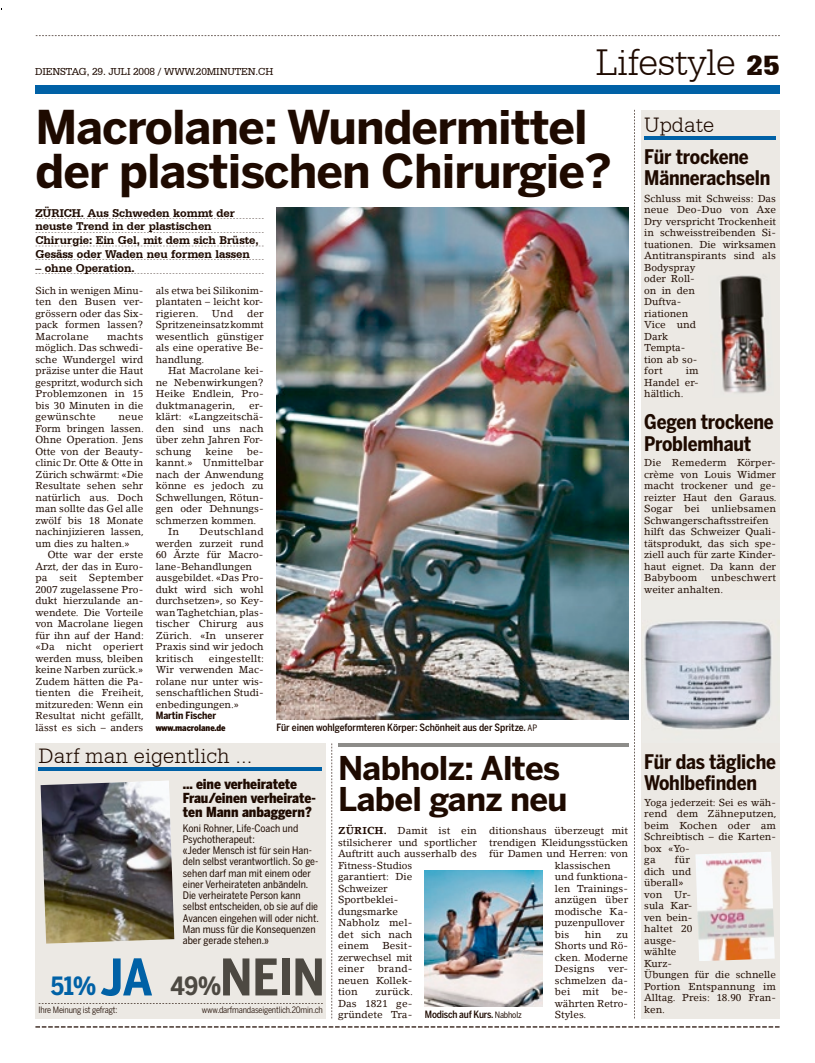
<style>
.page{position:relative;width:815px;height:1063px;background:#fff}
.page>*{position:absolute;margin:0;border:0;box-sizing:border-box;transform-origin:0 0}
.t1{font:700 50px "Benton Sans Cond";letter-spacing:-.005em;color:#4d4942}
.t2{font:700 46.25px/43.8px "Benton Sans";letter-spacing:-.02em;color:#1e0a00}
.t3{font:300 40px "Serifa BT";letter-spacing:-.01em;color:#1e0a00}
.t4{font:700 32.5px/31.2px "Benton Sans";letter-spacing:-.02em;color:#1e0a00}
.t5{font:300 22.5px "Serifa BT";color:#1e0a00}
.t6{font:700 20px/21.2px "Benton Sans Cond";letter-spacing:-.01em;color:#1e0a00}
.t7{font:900 13.75px/13.8px "Benton Sans Cond";letter-spacing:-.005em;color:#1e0a00}
.t8{font:700 11.88px/13.8px "Serifa BT";letter-spacing:-.005em;color:#1e0a00}
.t9{font:10.62px "Serifa BT";letter-spacing:-.015em;color:#1e0a00}
.t10{font:10.25px/11.2px "Benton Sans Cond";color:#1e0a00}
.t11{font:10px/11.5px "Lino Letter Std";color:#1e0a00;text-align:justify}
.t12{font:500 10px "Benton Sans Cond";letter-spacing:-.005em;color:#1e0a00}
.t13{font:700 10px "Benton Sans Cond";letter-spacing:-.005em;color:#1e0a00}
.t14{font:8.75px "Benton Sans Cond";letter-spacing:-.02em;color:#1e0a00}
.t15{font:900 8.75px "Benton Sans Cond";letter-spacing:-.005em;color:#1e0a00}
.s1{font-weight:900;font-size:29.38px}
.s2{font-weight:400;font-size:8.75px}
.s3{font-weight:700}
.s4{font-size:25px;color:#0061a6}
.s5{color:#0061a6}
.s6{font-size:25px}
</style>
<div class="page">
<svg style="left:36px;top:35px;width:744px;height:1px"></svg>
<div style="left:36px;top:85px;width:744px;height:9px;background:#0061a6"></div>
<div style="left:641px;top:110px;width:139px;height:908px;background:#ece9e4"></div>
<hr style="left:644px;top:137px;width:132px;height:3px;background:#0061a6">
<img style="left:719px;top:275px;width:48px;height:119px">
<img style="left:644px;top:620px;width:129px;height:110px">
<svg style="left:35px;top:218px;width:229px;height:1px"></svg>
<svg style="left:35px;top:232px;width:229px;height:1px"></svg>
<svg style="left:35px;top:246px;width:229px;height:1px"></svg>
<svg style="left:35px;top:273px;width:229px;height:1px"></svg>
<div style="left:35px;top:743px;width:291px;height:275px;background:#ece9e4"></div>
<hr style="left:39px;top:767px;width:283px;height:4px;background:#0061a6">
<img style="left:41px;top:781px;width:133px;height:163px">
<svg style="left:39px;top:1003px;width:284px;height:1px"></svg>
<img style="left:277px;top:208px;width:351px;height:511px">
<svg style="left:634px;top:110px;width:1px;height:908px"></svg>
<svg style="left:332px;top:743px;width:1px;height:275px"></svg>
<svg style="left:35px;top:1026px;width:745px;height:2px"></svg>
<hr style="left:338px;top:743px;width:290px;height:3px;background:#8d8c89">
<img style="left:425px;top:870px;width:118px;height:137px">
<img style="left:695px;top:852px;width:80px;height:109px">
<h3 class="t3" style="left:595px;top:39px;width:186px">Lifestyle <span class="s1">25</span></h3>
<h3 class="t5" style="left:644px;top:112px;width:72px">Update</h3>
<h3 class="t6" style="left:644px;top:146px;width:128px">Für trockene<br>Männerachseln</h3>
<p class="t11" style="left:644px;top:193px;width:133px;text-align:left">Schluss mit Schweiss: Das neue Deo-Duo von Axe<br>Dry verspricht Trockenheit in schweisstreibenden Si&shy;tuationen. Die wirksamen<br>Antitranspirants sind als<br>Bodyspray<br>oder Roll-<br>on in den<br>Duftva-<br>riationen<br>Vice und<br>Dark<br>Tempta-<br>tion ab so-<br>fort</p>
<p class="t9" style="left:35px;top:65px;width:240px">DIENSTAG, 29. JULI 2008 / WWW.20MINUTEN.CH</p>
<h2 class="t2" style="left:35px;top:105px;width:578px">Macrolane: Wundermittel der plastischen Chirurgie?</h2>
<p class="t8" style="left:35px;top:206px;width:225px">ZÜRICH. Aus Schweden kommt der neuste Trend in der plastischen Chirurgie: Ein Gel, mit dem sich Brüste, Gesäss oder Waden neu formen lassen</p>
<p class="t8" style="left:35px;top:261px;width:101px">– ohne Operation.</p>
<p class="t11" style="left:35px;top:285px;width:109px">Sich in wenigen Minu&shy;ten den Busen ver&shy;grös sern oder das Six&shy;pack formen lassen?<br>Macrolane</p>
<p class="t11" style="left:156px;top:285px;width:109px">als etwa bei Silikonim&shy;plantaten – leicht kor&shy;rigieren.</p>
<p class="t11" style="left:156px;top:308px;width:109px;text-indent:91px">der Spritzeneinsatz kommt wesentlich günstiger als eine operative Be&shy;handlung.</p>
<p class="t11" style="left:156px;top:365px;width:109px;text-indent:12px">Hat Macrolane kei&shy;ne Nebenwirkungen?<br>Heike Endlein, Pro&shy;duktmanagerin,</p>
<p class="t11" style="left:212px;top:308px;width:23px">Und</p>
<p class="t11" style="left:35px;top:331px;width:109px;text-indent:72px">machts möglich. Das schwedi&shy;sche Wundergel wird präzise unter die Haut gespritzt, wodurch sich Problemzonen in 15 bis 30 Minuten in die gewünschte</p>
<p class="t11" style="left:644px;top:365px;width:56px;text-indent:42px">im Handel er&shy;hältlich.</p>
<h3 class="t6" style="left:644px;top:411px;width:131px">Gegen trockene<br>Problemhaut</h3>
<p class="t11" style="left:644px;top:457px;width:134px;text-align:left">Die Remederm Körper&shy;crème von Louis Widmer macht trockener und ge&shy;reizter Haut den Garaus.<br>Sogar bei unliebsamen<br>Schwangerschaftsstreifen hilft das Schweizer Quali&shy;tätsprodukt, das sich spe&shy;ziell auch für zarte Kinder&shy;haut eignet. Da kann der<br>Babyboom</p>
<p class="t11" style="left:156px;top:400px;width:109px;text-indent:93px">er&shy;klärt: «Langzeitschä&shy;den sind uns nach über zehn Jahren For&shy;schung</p>
<p class="t11" style="left:35px;top:411px;width:110px;text-indent:83px">neue Form bringen lassen.<br>Ohne Operation. Jens Otte von der Beauty&shy;clinic Dr. Otte &amp; Otte in Zürich schwärmt: «Die Resultate sehen sehr natürlich aus. Doch man sollte das Gel alle zwölf bis 18 Monate nachinjizieren lassen, um dies zu halten.»</p>
<p class="t11" style="left:35px;top:549px;width:110px;text-indent:12px">Otte war der erste Arzt, der das in Euro&shy;pa seit September 2007 zugelassene Pro&shy;dukt hierzulande an&shy;wendete. Die Vorteile von Macrolane liegen für ihn auf der Hand: «Da nicht operiert werden muss, bleiben keine Narben zurück.» Zudem hätten die Pa&shy;tienten die Freiheit, mit zureden: Wenn ein Resultat nicht gefällt, lässt es sich – anders</p>
<p class="t11" style="left:205px;top:446px;width:29px">keine</p>
<p class="t11" style="left:247px;top:446px;width:18px">be-</p>
<p class="t11" style="left:156px;top:457px;width:109px">kannt.» Unmittelbar</p>
<p class="t11" style="left:156px;top:469px;width:109px">nach der Anwendung</p>
<p class="t11" style="left:156px;top:480px;width:109px">könne es jedoch zu</p>
<p class="t11" style="left:156px;top:492px;width:109px">Schwellungen, Rötun-</p>
<p class="t11" style="left:156px;top:503px;width:109px">gen oder Dehnungs-</p>
<p class="t11" style="left:156px;top:515px;width:102px">schmerzen kommen.</p>
<p class="t11" style="left:168px;top:526px;width:12px">In</p>
<p class="t11" style="left:156px;top:526px;width:109px;text-align:left;text-indent:44px">Deutschland werden zurzeit rund<br>60 Ärzte für Macro&shy;lane-Behandlungen ausgebildet. «Das Pro&shy;dukt wird sich wohl durchsetzen», so Key&shy;wan Taghetchian, plas&shy;tischer Chirurg aus<br>Zürich. «In unserer<br>Praxis sind wir jedoch kritisch</p>
<p class="t11" style="left:644px;top:572px;width:133px;text-indent:67px">unbeschwert weiter anhalten.</p>
<p class="t11" style="left:156px;top:653px;width:110px;text-indent:53px">eingestellt:<br>Wir verwenden Mac&shy;rolane nur unter wis&shy;senschaftlichen Studi&shy;enbedingungen.»</p>
<p class="t13" style="left:156px;top:710px;width:62px">Martin Fischer</p>
<p class="t15" style="left:156px;top:723px;width:71px">www.macrolane.de</p>
<p class="t12" style="left:276px;top:721px;width:262px">Für einen wohlgeformteren Körper: Schönheit aus der Spritze. <span class="s2">AP</span></p>
<h3 class="t4" style="left:338px;top:752px;width:231px">Nabholz: Altes<br>Label ganz neu</h3>
<p class="t11" style="left:338px;top:825px;width:140px;text-align:left"><span class="s3">ZÜRICH.</span> Damit ist ein stilsicherer und sportlicher<br>Auftritt auch ausserhalb des<br>Fitness-Studios<br>garantiert: Die<br>Schweizer<br>Sportbeklei-<br>dungsmarke<br>Nabholz mel-<br>det sich nach<br>einem</p>
<h3 class="t5" style="left:39px;top:743px;width:215px">Darf man eigentlich ...</h3>
<h3 class="t7" style="left:183px;top:777px;width:134px">... eine verheiratete<br>Frau/einen verheirate&shy;ten Mann anbaggern?</h3>
<p class="t10" style="left:183px;top:822px;width:137px">Koni Rohner, Life-Coach und<br>Psychotherapeut:<br>«Jeder Mensch ist für sein Han&shy;deln selbst verantwortlich. So ge&shy;sehen darf man mit einem oder einer Verheirateten anbändeln.<br>Die verheiratete Person kann selbst entscheiden, ob sie auf die<br>Avancen eingehen will oder nicht.<br>Man muss für die Konsequenzen aber gerade stehen.»</p>
<h1 class="t1" style="left:51px;top:948px;width:276px"><span class="s4">51%</span> <span class="s5">JA</span> <span class="s6">49%</span>NEIN</h1>
<p class="t14" style="left:39px;top:1004px;width:80px">Ihre Meinung ist gefragt:</p>
<p class="t14" style="left:202px;top:1004px;width:123px">www.darfmandaseigentlich.20min.ch</p>
<h3 class="t6" style="left:644px;top:751px;width:133px">Für das tägliche<br>Wohlbefinden</h3>
<p class="t11" style="left:644px;top:796px;width:134px;text-align:left">Yoga jederzeit: Sei es wäh&shy;rend dem Zähneputzen, beim Kochen oder am<br>Schreibtisch – die Karten&shy;box «Yo-<br>ga</p>
<p class="t11" style="left:489px;top:825px;width:140px">ditionshaus überzeugt mit</p>
<p class="t11" style="left:489px;top:837px;width:140px">trendigen Kleidungsstücken</p>
<p class="t11" style="left:489px;top:848px;width:140px">für Damen und Herren: von</p>
<p class="t11" style="left:555px;top:860px;width:57px">klassischen</p>
<p class="t11" style="left:555px;top:871px;width:75px">und funktiona-</p>
<p class="t11" style="left:555px;top:883px;width:75px">len Trainings-</p>
<p class="t11" style="left:555px;top:894px;width:75px">anzügen über</p>
<p class="t11" style="left:555px;top:906px;width:75px">modische Ka-</p>
<p class="t11" style="left:555px;top:917px;width:71px">puzenpullover</p>
<p class="t11" style="left:555px;top:929px;width:16px">bis</p>
<p class="t11" style="left:585px;top:929px;width:18px">hin</p>
<p class="t11" style="left:644px;top:854px;width:133px;text-align:left;text-indent:31px">für<br>dich und<br>überall»<br>von Ur-<br>sula Kar-<br>ven bein-<br>haltet 20<br>ausge-<br>wählte<br>Kurz-<br>Übungen für die schnelle<br>Portion Entspannung im<br>Alltag. Preis: 18.90 Fran&shy;ken.</p>
<p class="t11" style="left:555px;top:929px;width:75px;text-indent:62px">zu Shorts und Rö&shy;cken. Moderne Designs</p>
<p class="t11" style="left:338px;top:940px;width:76px;text-indent:44px">Besit&shy;zerwechsel mit einer</p>
<p class="t11" style="left:338px;top:963px;width:76px;text-indent:40px">brand&shy;neuen Kollek&shy;tion</p>
<p class="t11" style="left:555px;top:963px;width:75px;text-indent:53px">ver&shy;schmelzen da&shy;bei mit be&shy;währten Retro-</p>
<p class="t11" style="left:338px;top:986px;width:76px;text-indent:38px">zurück.<br>Das 1821 ge&shy;gründete Tra-</p>
<p class="t12" style="left:425px;top:1009px;width:98px">Modisch auf Kurs. <span class="s2">Nabholz</span></p>
<p class="t11" style="left:555px;top:1009px;width:33px">Styles.</p>
</div>
